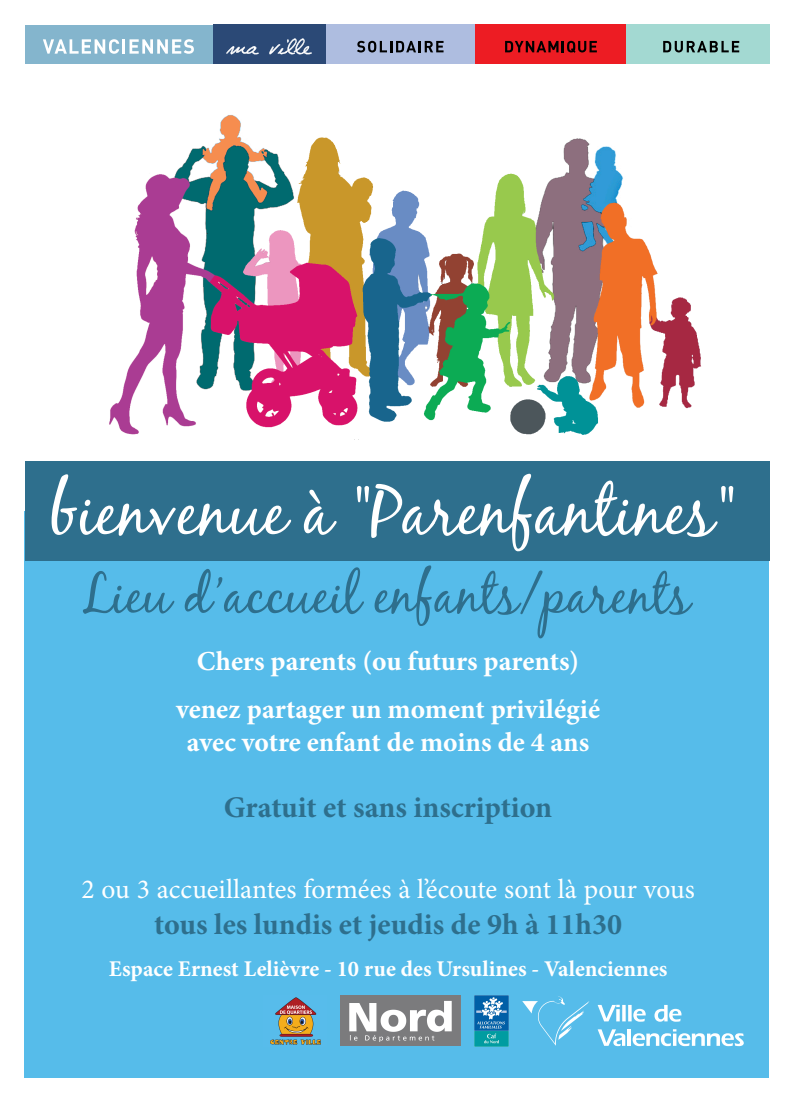
<style>
.page{position:relative;width:794px;height:1102px;background:#fff}
.page>*{position:absolute;margin:0;border:0;box-sizing:border-box;transform-origin:0 0}
.t1{font:68.75px "Black Jack";color:#fff}
.t2{font:53.75px "Black Jack";color:#2e6f8d}
.t3{font:700 30px "Minion Pro";color:#2e6f8d}
.t4{font:700 27.5px/48px "Minion Pro";color:#fff;text-align:center}
.t5{font:27.5px "Minion Pro";color:#fff}
.t6{font:700 22.5px "Minion Pro";color:#fff}
</style>
<div class="page">
<div style="left:25px;top:69px;width:744px;height:1008px;background:#56bcea"></div>
<div style="left:25px;top:25px;width:188px;height:40px;background:#84b5cd"></div>
<svg style="left:43px;top:39px;width:151px;height:15px"></svg>
<div style="left:626px;top:25px;width:143px;height:40px;background:#a3d9d2"></div>
<svg style="left:663px;top:41px;width:76px;height:11px"></svg>
<div style="left:325px;top:25px;width:150px;height:40px;background:#aebde0"></div>
<svg style="left:357px;top:41px;width:86px;height:11px"></svg>
<div style="left:475px;top:25px;width:151px;height:40px;background:#ed1c23"></div>
<svg style="left:505px;top:41px;width:92px;height:12px"></svg>
<div style="left:213px;top:25px;width:112px;height:40px;background:#2b4976"></div>
<svg style="left:226px;top:46px;width:33px;height:8px"></svg>
<svg style="left:269px;top:38px;width:43px;height:16px"></svg>
<img style="left:25px;top:69px;width:745px;height:442px">
<div style="left:25px;top:461px;width:744px;height:99px;background:#2e6f8d"></div>
<svg style="left:597px;top:1005px;width:23px;height:16px"></svg>
<hr style="left:622px;top:1005px;width:3px;height:16px;background:#fff">
<hr style="left:628px;top:1005px;width:3px;height:16px;background:#fff">
<svg style="left:633px;top:1009px;width:12px;height:13px"></svg>
<svg style="left:654px;top:1005px;width:27px;height:17px"></svg>
<svg style="left:597px;top:1029px;width:28px;height:17px"></svg>
<hr style="left:627px;top:1029px;width:4px;height:17px;background:#fff">
<svg style="left:632px;top:1029px;width:112px;height:17px"></svg>
<svg style="left:522px;top:996px;width:67px;height:50px"></svg>
<img style="left:474px;top:996px;width:35px;height:50px">
<img style="left:340px;top:996px;width:121px;height:49px">
<img style="left:270px;top:997px;width:51px;height:48px">
<h1 class="t1" style="left:50px;top:469px;width:686px">bienvenue à "Parenfantines"</h1>
<h2 class="t2" style="left:81px;top:562px;width:610px">Lieu d’accueil enfants/parents</h2>
<p class="t4" style="left:176px;top:637px;width:425px">Chers parents (ou futurs parents) venez partager un moment privilégié</p>
<p class="t4" style="left:187px;top:718px;width:404px">avec votre enfant de moins de 4 ans</p>
<p class="t3" style="left:224px;top:786px;width:330px">Gratuit et sans inscription</p>
<p class="t5" style="left:81px;top:871px;width:615px">2 ou 3 accueillantes formées à l’écoute sont là pour vous</p>
<p class="t3" style="left:154px;top:903px;width:469px">tous les lundis et jeudis de 9h à 11h30</p>
<p class="t6" style="left:109px;top:953px;width:560px">Espace Ernest Lelièvre - 10 rue des Ursulines - Valenciennes</p>
</div>
